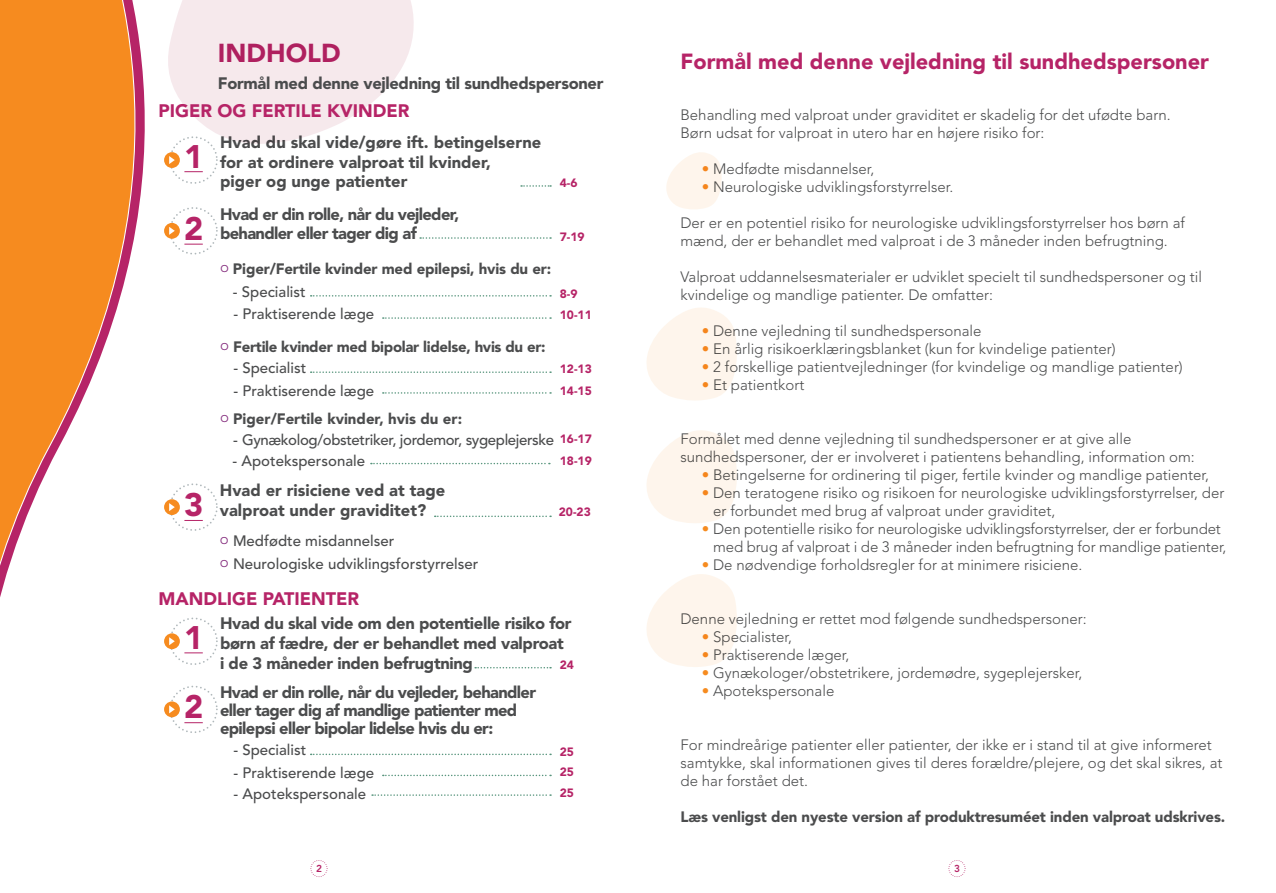
<style>
.page{position:relative;width:1276px;height:893px;background:#fff}
.page>*{position:absolute;margin:0;border:0;box-sizing:border-box;transform-origin:0 0}
.t1{font:900 32.4px "Avenir LT Std";color:#b62467}
.t2{font:900 25.8px "Avenir LT Std";color:#b62467}
.t3{font:900 21.75px "Avenir LT Std";color:#b62467}
.t4{font:900 18px "Avenir LT Std";color:#b62467}
.t5{font:900 16.5px/18px "Avenir LT Std";letter-spacing:-.04em;color:#4b4c4d}
.t6{font:900 16.5px/19.8px "Avenir LT Std";letter-spacing:-.02em;color:#4b4c4d}
.t7{font:900 16.5px/19.8px "Avenir LT Std";color:#4b4c4d}
.t8{font:300 15px/18px "Avenir LT Std";color:#4b4c4d}
.t9{font:900 15px "Avenir LT Std";letter-spacing:-.01em;color:#4b4c4d}
.t10{font:500 15px "Avenir LT Std";color:#4b4c4d}
.t11{font:500 15px "Avenir LT Std";letter-spacing:-.025em;color:#4b4c4d}
.t12{font:900 12px "Avenir LT Std";color:#b62467}
.t13{font:800 10.05px "Avenir LT Std";color:#b62467}
.s1{font-weight:300;color:#832a7c}
.s2{color:#f68b1f}
</style>
<div class="page">
<svg style="left:948px;top:860px;width:17px;height:17px"></svg>
<svg style="left:310px;top:860px;width:17px;height:17px"></svg>
<svg style="left:0;top:0;width:169px;height:717px"></svg>
<svg style="left:164px;top:499px;width:16px;height:16px"></svg>
<svg style="left:169px;top:483px;width:49px;height:48px"></svg>
<svg style="left:164px;top:223px;width:16px;height:16px"></svg>
<svg style="left:169px;top:207px;width:49px;height:47px"></svg>
<svg style="left:164px;top:701px;width:16px;height:16px"></svg>
<svg style="left:169px;top:686px;width:49px;height:47px"></svg>
<svg style="left:164px;top:633px;width:16px;height:16px"></svg>
<svg style="left:169px;top:617px;width:49px;height:48px"></svg>
<svg style="left:521px;top:185px;width:30px;height:2px"></svg>
<svg style="left:475px;top:667px;width:76px;height:1px"></svg>
<svg style="left:311px;top:754px;width:240px;height:1px"></svg>
<svg style="left:383px;top:775px;width:168px;height:1px"></svg>
<svg style="left:420px;top:237px;width:131px;height:2px"></svg>
<svg style="left:311px;top:295px;width:240px;height:2px"></svg>
<svg style="left:311px;top:371px;width:240px;height:2px"></svg>
<svg style="left:371px;top:463px;width:179px;height:1px"></svg>
<svg style="left:383px;top:317px;width:168px;height:2px"></svg>
<svg style="left:383px;top:392px;width:168px;height:2px"></svg>
<svg style="left:435px;top:516px;width:116px;height:1px"></svg>
<svg style="left:647px;top:308px;width:90px;height:93px"></svg>
<svg style="left:666px;top:152px;width:56px;height:57px"></svg>
<svg style="left:647px;top:430px;width:90px;height:93px"></svg>
<svg style="left:647px;top:574px;width:90px;height:93px"></svg>
<svg style="left:165px;top:0;width:249px;height:184px"></svg>
<svg style="left:372px;top:794px;width:179px;height:2px"></svg>
<p class="t2" style="left:218px;top:37px;width:124px">INDHOLD</p>
<p class="t6" style="left:218px;top:74px;width:387px">Formål med denne vejledning til sundhedspersoner</p>
<p class="t4" style="left:158px;top:100px;width:252px">PIGER OG FERTILE KVINDER</p>
<p class="t1" style="left:184px;top:137px;width:21px">1</p>
<p class="t7" style="left:220px;top:132px;width:323px">Hvad du skal vide/gøre ift. betingelserne</p>
<p class="t7" style="left:220px;top:152px;width:273px">for at ordinere valproat til kvinder, piger og unge patienter</p>
<p class="t12" style="left:560px;top:176px;width:19px">4-6</p>
<p class="t1" style="left:184px;top:209px;width:21px">2</p>
<p class="t1" style="left:184px;top:485px;width:21px">3</p>
<p class="t5" style="left:220px;top:205px;width:241px">Hvad er din rolle, når du vejleder,</p>
<p class="t5" style="left:220px;top:225px;width:198px">behandler eller tager dig af</p>
<p class="t9" style="left:220px;top:260px;width:333px"><span class="s1">o</span> Piger/Fertile kvinder med epilepsi, hvis du er:</p>
<p class="t10" style="left:233px;top:283px;width:74px">- Specialist</p>
<p class="t10" style="left:233px;top:306px;width:142px">- Praktiserende læge</p>
<p class="t9" style="left:220px;top:338px;width:327px"><span class="s1">o</span> Fertile kvinder med bipolar lidelse, hvis du er:</p>
<p class="t10" style="left:233px;top:359px;width:74px">- Specialist</p>
<p class="t10" style="left:233px;top:382px;width:142px">- Praktiserende læge</p>
<p class="t9" style="left:220px;top:410px;width:244px"><span class="s1">o</span> Piger/Fertile kvinder, hvis du er:</p>
<p class="t11" style="left:233px;top:431px;width:323px">- Gynækolog/obstetriker, jordemor, sygeplejerske</p>
<p class="t10" style="left:233px;top:452px;width:134px">- Apotekspersonale</p>
<p class="t12" style="left:560px;top:229px;width:26px">7-19</p>
<p class="t12" style="left:560px;top:286px;width:19px">8-9</p>
<p class="t12" style="left:560px;top:308px;width:33px">10-11</p>
<p class="t12" style="left:560px;top:361px;width:33px">12-13</p>
<p class="t12" style="left:560px;top:383px;width:33px">14-15</p>
<p class="t12" style="left:560px;top:431px;width:33px">16-17</p>
<p class="t12" style="left:560px;top:453px;width:33px">18-19</p>
<p class="t7" style="left:220px;top:480px;width:227px">Hvad er risiciene ved at tage valproat under graviditet?</p>
<p class="t10" style="left:220px;top:533px;width:176px"><span class="s1">o</span> Medfødte misdannelser</p>
<p class="t10" style="left:220px;top:555px;width:260px"><span class="s1">o</span> Neurologiske udviklingsforstyrrelser</p>
<p class="t12" style="left:559px;top:505px;width:33px">20-23</p>
<p class="t4" style="left:158px;top:588px;width:202px">MANDLIGE PATIENTER</p>
<p class="t1" style="left:184px;top:618px;width:21px">1</p>
<p class="t1" style="left:184px;top:687px;width:21px">2</p>
<p class="t6" style="left:220px;top:613px;width:353px">Hvad du skal vide om den potentielle risiko for børn af fædre, der er behandlet med valproat i de 3 måneder inden befrugtning</p>
<p class="t12" style="left:560px;top:658px;width:16px">24</p>
<p class="t5" style="left:220px;top:683px;width:317px">Hvad er din rolle, når du vejleder, behandler eller tager dig af mandlige patienter med epilepsi eller bipolar lidelse hvis du er:</p>
<p class="t10" style="left:233px;top:741px;width:74px">- Specialist</p>
<p class="t10" style="left:233px;top:764px;width:142px">- Praktiserende læge</p>
<p class="t10" style="left:233px;top:785px;width:134px">- Apotekspersonale</p>
<p class="t12" style="left:560px;top:745px;width:16px">25</p>
<p class="t12" style="left:560px;top:765px;width:16px">25</p>
<p class="t12" style="left:560px;top:786px;width:16px">25</p>
<p class="t3" style="left:680px;top:48px;width:530px">Formål med denne vejledning til sundhedspersoner</p>
<p class="t8" style="left:680px;top:106px;width:491px">Behandling med valproat under graviditet er skadelig for det ufødte barn.<br>Børn udsat for valproat in utero har en højere risiko for:</p>
<p class="t8" style="left:702px;top:160px;width:174px"><span class="s2">•</span> Medfødte misdannelser,</p>
<p class="t8" style="left:702px;top:178px;width:253px"><span class="s2">•</span> Neurologiske udviklingsforstyrrelser.</p>
<p class="t8" style="left:680px;top:214px;width:506px">Der er en potentiel risiko for neurologiske udviklingsforstyrrelser hos børn af mænd, der er behandlet med valproat i de 3 måneder inden befrugtning.</p>
<p class="t8" style="left:680px;top:268px;width:523px">Valproat uddannelsesmaterialer er udviklet specielt til sundhedspersoner og til kvindelige og mandlige patienter. De omfatter:</p>
<p class="t8" style="left:702px;top:322px;width:281px"><span class="s2">•</span> Denne vejledning til sundhedspersonale</p>
<p class="t8" style="left:702px;top:340px;width:415px"><span class="s2">•</span> En årlig risikoerklæringsblanket (kun for kvindelige patienter)</p>
<p class="t8" style="left:702px;top:358px;width:482px"><span class="s2">•</span> 2 forskellige patientvejledninger (for kvindelige og mandlige patienter)</p>
<p class="t8" style="left:702px;top:376px;width:104px"><span class="s2">•</span> Et patientkort</p>
<p class="t8" style="left:680px;top:430px;width:516px">Formålet med denne vejledning til sundhedspersoner er at give alle sundhedspersoner, der er involveret i patientens behandling, information om:</p>
<p class="t8" style="left:702px;top:466px;width:509px"><span class="s2">•</span> Betingelserne for ordinering til piger, fertile kvinder og mandlige patienter,</p>
<p class="t8" style="left:713px;top:484px;width:513px;text-indent:-11px"><span class="s2">•</span> Den teratogene risiko og risikoen for neurologiske udviklingsforstyrrelser, der er forbundet med brug af valproat under graviditet,</p>
<p class="t8" style="left:713px;top:520px;width:514px;text-indent:-11px"><span class="s2">•</span> Den potentielle risiko for neurologiske udviklingsforstyrrelser, der er forbundet med brug af valproat i de 3 måneder inden befrugtning for mandlige patienter,</p>
<p class="t8" style="left:702px;top:556px;width:382px"><span class="s2">•</span> De nødvendige forholdsregler for at minimere risiciene.</p>
<p class="t8" style="left:680px;top:610px;width:408px">Denne vejledning er rettet mod følgende sundhedspersoner:</p>
<p class="t8" style="left:702px;top:628px;width:92px"><span class="s2">•</span> Specialister,</p>
<p class="t8" style="left:702px;top:646px;width:149px"><span class="s2">•</span> Praktiserende læger,</p>
<p class="t8" style="left:702px;top:664px;width:382px"><span class="s2">•</span> Gynækologer/obstetrikere, jordemødre, sygeplejersker,</p>
<p class="t8" style="left:702px;top:682px;width:134px"><span class="s2">•</span> Apotekspersonale</p>
<p class="t8" style="left:680px;top:736px;width:543px">For mindreårige patienter eller patienter, der ikke er i stand til at give informeret samtykke, skal informationen gives til deres forældre/plejere, og det skal sikres, at de har forstået det.</p>
<p class="t9" style="left:680px;top:807px;width:546px">Læs venligst den nyeste version af produktresuméet inden valproat udskrives.</p>
<p class="t13" style="left:316px;top:863px;width:7px">2</p>
<p class="t13" style="left:954px;top:863px;width:7px">3</p>
</div>
